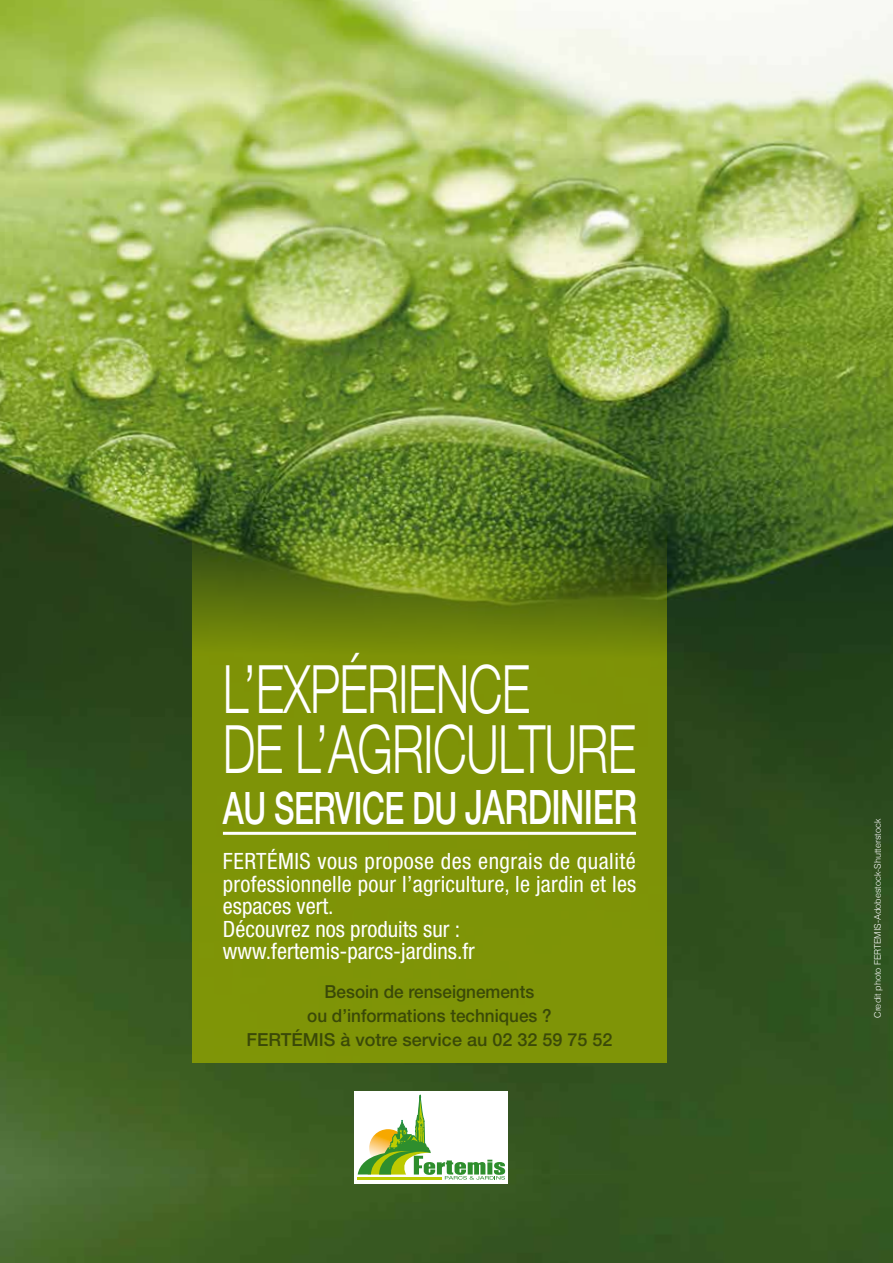
<style>
.page{position:relative;width:893px;height:1263px;background:#fff}
.page>*{position:absolute;margin:0;border:0;box-sizing:border-box;transform-origin:0 0}
.t1{font:300 66.45px/60.2px "Helvetica Neue";letter-spacing:-.015em;color:#fff;scale:.72 1}
.t2{font:500 44.55px "Helvetica Neue";letter-spacing:-.015em;color:#fff;scale:.71 1}
.t3{font:condensed 22.5px/22.5px "Helvetica Neue LT Std";letter-spacing:.01em;color:#fff}
.t4{font:500 18px/24px "Helvetica Neue LT Std";color:#3a4908;text-align:center;scale:.95 1}
.t5{font:300 9px "Helvetica";color:#fff}
.s1{font-size:47.25px}
</style>
<div class="page">
<img style="left:0;top:0;width:893px;height:1263px">
<svg style="left:192px;top:519px;width:475px;height:543px;background:#768c0a"></svg>
<hr style="left:223px;top:832px;width:413px;height:3px;background:#fff">
<div style="left:354px;top:1091px;width:153px;height:93px;background:#fff"></div>
<hr style="left:357px;top:1177px;width:85px;height:2px;background:#bdcd00">
<svg style="left:358px;top:1095px;width:147px;height:85px"></svg>
<h1 class="t1" style="left:223px;top:654px;width:575px">L’EXPÉRIENCE<br>DE L’AGRICULTURE</h1>
<h2 class="t2" style="left:223px;top:772px;width:585px">AU SERVICE DU <span class="s1">JARDINIER</span></h2>
<p class="t3" style="left:223px;top:850px;width:415px">FERTÉMIS vous propose des engrais de qualité professionnelle pour l’agriculture, le jardin et les espaces vert.<br>Découvrez nos produits sur : www.fertemis-parcs-jardins.fr</p>
<p class="t4" style="left:246px;top:980px;width:387px">Besoin de renseignements<br>ou d’informations techniques ?<br>FERTÉMIS à votre service au 02 32 59 75 52</p>
<p class="t5" style="left:872px;top:1018px;width:201px;rotate:-90deg">Credit photo FERTEMIS-Adobestock-Shutterstock</p>
</div>
